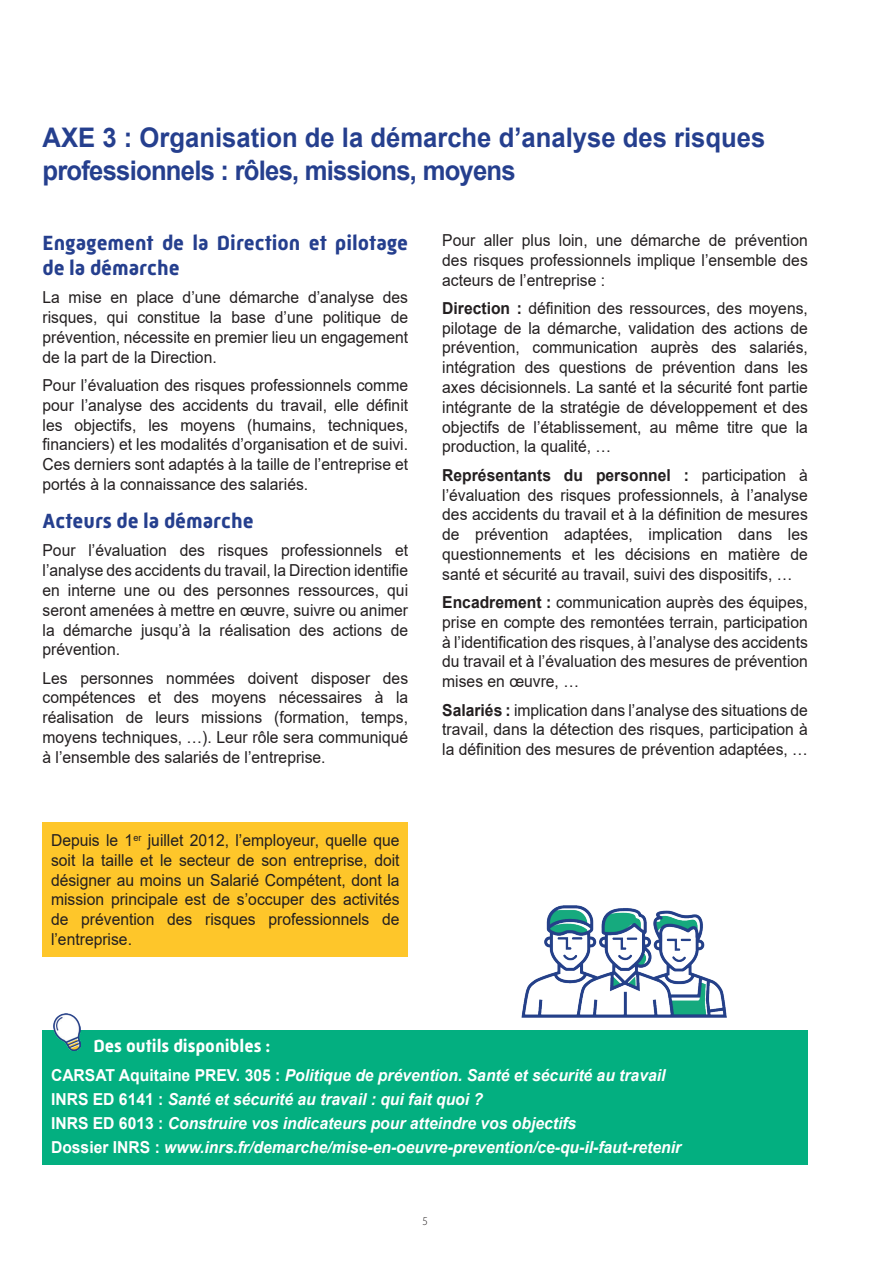
<style>
.page{position:relative;width:893px;height:1263px;background:#fff}
.page>*{position:absolute;margin:0;border:0;box-sizing:border-box;transform-origin:0 0}
.t1{font:700 27px/32.4px "Arial";color:#253f8e;scale:.95 1}
.t2{font:700 21px/25.2px "Mic 32 New";color:#253f8e}
.t3{font:700 18px "Mic 32 New";color:#fff}
.t4{font:16.5px/19.8px "Arial";color:#231f20;text-align:justify;scale:.95 1}
.t5{font:italic 700 16.5px/24px "Arial";color:#fff;scale:.95 1}
.t6{font:300 semi-condensed 12px "Myriad Pro";color:#231f20}
.s1{font-weight:700}
.s2{font-style:normal}
</style>
<div class="page">
<img style="left:521px;top:905px;width:206px;height:113px">
<div style="left:43px;top:822px;width:365px;height:135px;background:#fec62a"></div>
<div style="left:43px;top:1030px;width:765px;height:134px;background:#03af80"></div>
<img style="left:54px;top:1013px;width:26px;height:38px">
<h1 class="t1" style="left:43px;top:122px;width:762px">AXE 3 : Organisation de la démarche d’analyse des risques professionnels : rôles, missions, moyens</h1>
<p class="t2" style="left:43px;top:230px;width:367px">Engagement de la Direction et pilotage de la démarche</p>
<p class="t4" style="left:43px;top:288px;width:386px">La mise en place d’une démarche d’analyse des risques, qui constitue la base d’une politique de prévention, nécessite en premier lieu un engagement de la part de la Direction.</p>
<p class="t4" style="left:43px;top:375px;width:386px">Pour l’évaluation des risques professionnels comme pour l’analyse des accidents du travail, elle définit les objectifs, les moyens (humains, techniques, financiers) et les modalités d’organisation et de suivi.<br>Ces derniers sont adaptés à la taille de l’entreprise et portés à la connaissance des salariés.</p>
<p class="t2" style="left:43px;top:508px;width:213px">Acteurs de la démarche</p>
<p class="t4" style="left:43px;top:540px;width:386px">Pour l’évaluation des risques professionnels et l’analyse des accidents du travail, la Direction identifie en interne une ou des personnes ressources, qui seront amenées à mettre en œuvre, suivre ou animer la démarche jusqu’à la réalisation des actions de prévention.</p>
<p class="t4" style="left:43px;top:668px;width:386px">Les personnes nommées doivent disposer des compétences et des moyens nécessaires à la réalisation de leurs missions (formation, temps, moyens techniques, …). Leur rôle sera communiqué à l’ensemble des salariés de l’entreprise.</p>
<p class="t4" style="left:51px;top:830px;width:368px">Depuis le 1<sup>er</sup> juillet 2012, l’employeur, quelle que soit la taille et le secteur de son entreprise, doit désigner au moins un Salarié Compétent, dont la mission principale est de s’occuper des activités de prévention des risques professionnels de l’entreprise.</p>
<p class="t4" style="left:442px;top:230px;width:386px">Pour aller plus loin, une démarche de prévention des risques professionnels implique l’ensemble des acteurs de l’entreprise :</p>
<p class="t4" style="left:442px;top:298px;width:386px"><span class="s1">Direction :</span> définition des ressources, des moyens, pilotage de la démarche, validation des actions de prévention, communication auprès des salariés, intégration des questions de prévention dans les axes décisionnels. La santé et la sécurité font partie intégrante de la stratégie de développement et des objectifs de l’établissement, au même titre que la production, la qualité, …</p>
<p class="t4" style="left:442px;top:465px;width:386px"><span class="s1">Représentants du personnel :</span> participation à l’évaluation des risques professionnels, à l’analyse des accidents du travail et à la définition de mesures de prévention adaptées, implication dans les questionnements et les décisions en matière de santé et sécurité au travail, suivi des dispositifs, …</p>
<p class="t4" style="left:442px;top:592px;width:386px"><span class="s1">Encadrement :</span> communication auprès des équipes, prise en compte des remontées terrain, participation à l’identification des risques, à l’analyse des accidents du travail et à l’évaluation des mesures de prévention mises en œuvre, …</p>
<p class="t4" style="left:442px;top:700px;width:386px"><span class="s1">Salariés :</span> implication dans l’analyse des situations de travail, dans la détection des risques, participation à la définition des mesures de prévention adaptées, …</p>
<p class="t3" style="left:94px;top:1036px;width:178px">Des outils disponibles :</p>
<p class="t5" style="left:51px;top:1063px;width:665px"><span class="s2">CARSAT Aquitaine PREV. 305 :</span> Politique de prévention. Santé et sécurité au travail <span class="s2">INRS ED 6141 :</span> Santé et sécurité au travail : qui fait quoi ?<br><span class="s2">INRS ED 6013 :</span> Construire vos indicateurs pour atteindre vos objectifs<br><span class="s2">Dossier INRS :</span> www.inrs.fr/demarche/mise-en-oeuvre-prevention/ce-qu-il-faut-retenir</p>
<p class="t6" style="left:423px;top:1214px;width:7px">5</p>
</div>
